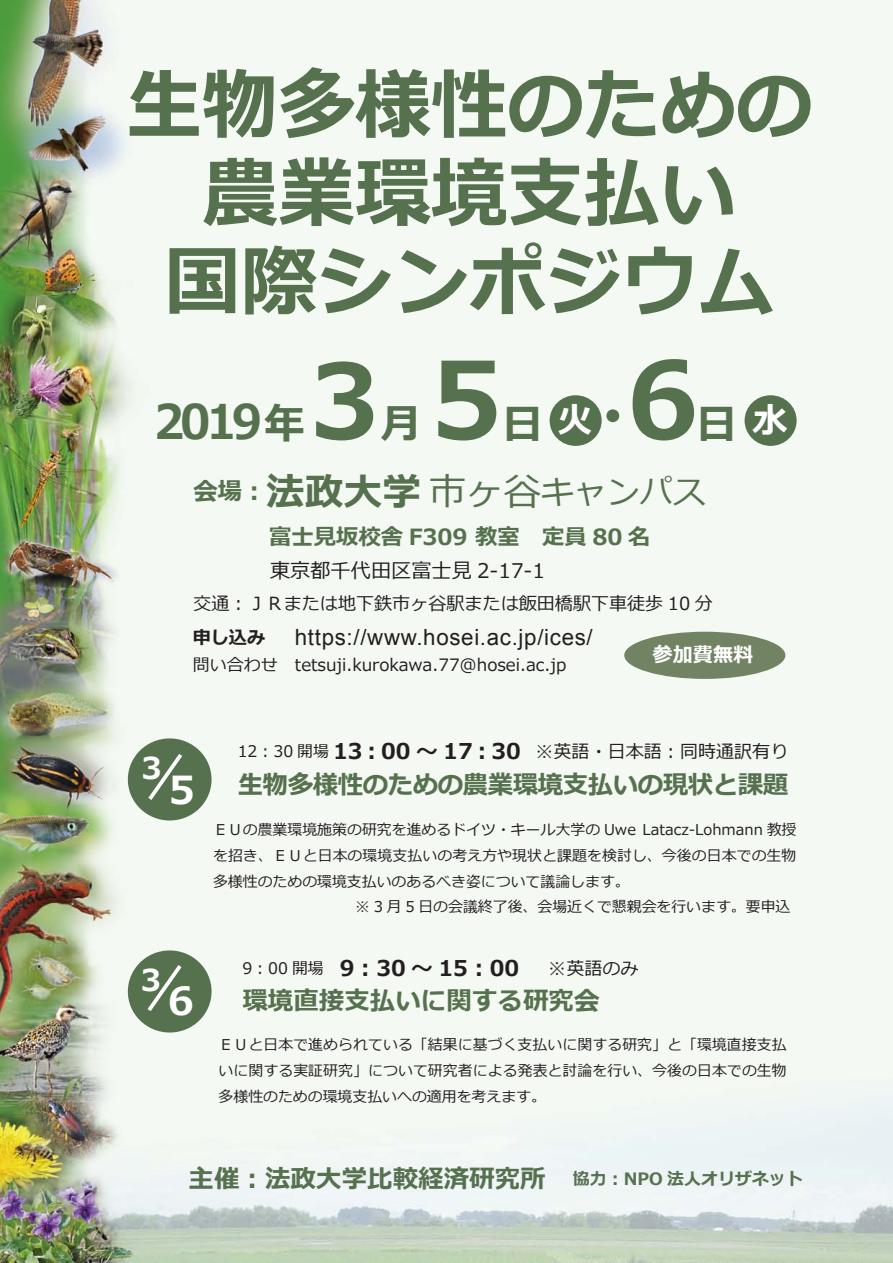
<style>
.page{position:relative;width:893px;height:1263px;background:#fff}
.page>*{position:absolute;margin:0;border:0;box-sizing:border-box;transform-origin:0 0}
.t1{font:700 106.35px "Meiryo";color:#56714e}
.t2{font:700 103.05px "Meiryo";color:#56714e}
.t3{font:700 76.95px "Meiryo";color:#56714e}
.t4{font:700 47.85px "Meiryo";color:#56714e;scale:.94 1}
.t5{font:700 41.25px "Meiryo";color:#56714e}
.t6{font:700 38.7px "Meiryo";color:#56714e}
.t7{font:700 38.7px "Meiryo";color:#fff}
.t8{font:700 35.1px "Meiryo";color:#fff}
.t9{font:33px "Meiryo";color:#56714e}
.t10{font:700 30.15px "Meiryo";color:#fff}
.t11{font:700 25.5px "Meiryo";color:#56714e}
.t12{font:700 25.5px "Meiryo";letter-spacing:-.02em;color:#56714e}
.t13{font:700 24.3px "Meiryo";color:#56714e}
.t14{font:22.35px "Arial";letter-spacing:.03em;color:#231f20}
.t15{font:700 22.35px "Meiryo";color:#56714e}
.t16{font:700 21.75px "Meiryo";color:#231f20}
.t17{font:20.25px "Meiryo";color:#231f20}
.t18{font:700 20.25px "Meiryo";color:#fff}
.t19{font:18px "Meiryo";color:#231f20}
.t20{font:700 18px "Meiryo";color:#231f20}
.t21{font:16.95px "Meiryo";color:#231f20}
.t22{font:700 16.95px "Meiryo";color:#56714e}
.t23{font:15.9px "Meiryo";color:#231f20}
.t24{font:14.85px/26.1px "Meiryo";color:#231f20}
.s1{font-size:63.75px}
.s2{font-size:37.5px}
</style>
<div class="page">
<img style="left:0;top:0;width:893px;height:1263px">
<div style="left:624px;top:632px;width:161px;height:47px;background:#728364;border-radius:50%"></div>
<div style="left:128px;top:738px;width:84px;height:82px;background:#56714e;border-radius:50%"></div>
<svg style="left:148px;top:754px;width:34px;height:46px"></svg>
<div style="left:128px;top:950px;width:84px;height:82px;background:#56714e;border-radius:50%"></div>
<svg style="left:147px;top:965px;width:35px;height:46px"></svg>
<div style="left:550px;top:395px;width:52px;height:51px;background:#56714e;border-radius:50%"></div>
<div style="left:745px;top:395px;width:52px;height:51px;background:#56714e;border-radius:50%"></div>
<p class="t3" style="left:126px;top:52px;width:688px">生物多様性のための</p>
<p class="t3" style="left:202px;top:140px;width:535px">農業環境支払い</p>
<p class="t3" style="left:164px;top:228px;width:611px">国際シンポジウム</p>
<p class="t2" style="left:310px;top:330px;width:71px">3</p>
<p class="t4" style="left:154px;top:388px;width:117px">2019</p>
<p class="t5" style="left:264px;top:395px;width:43px">年</p>
<p class="t5" style="left:381px;top:395px;width:43px">月</p>
<p class="t1" style="left:431px;top:326px;width:73px">5</p>
<p class="t8" style="left:557px;top:396px;width:37px">火</p>
<p class="t5" style="left:502px;top:395px;width:43px">日</p>
<p class="t5" style="left:521px;top:395px;width:125px">　<span class="s1">・</span></p>
<p class="t1" style="left:627px;top:326px;width:73px">6</p>
<p class="t5" style="left:696px;top:395px;width:43px">日</p>
<p class="t13" style="left:193px;top:475px;width:74px">会場：</p>
<p class="t6" style="left:266px;top:465px;width:156px">法政大学</p>
<p class="t9" style="left:429px;top:469px;width:279px"><span class="s2">市ヶ谷</span>キャンパス</p>
<p class="t15" style="left:269px;top:521px;width:383px">富士見坂校舎 F309 教室　定員 80 名</p>
<p class="t17" style="left:270px;top:556px;width:276px">東京都千代田区富士見 2-17-1</p>
<p class="t19" style="left:193px;top:591px;width:521px">交通：ＪＲまたは地下鉄市ヶ谷駅または飯田橋駅下車徒歩 10 分</p>
<p class="t8" style="left:752px;top:396px;width:37px">水</p>
<p class="t20" style="left:193px;top:625px;width:92px">申し込み　</p>
<p class="t14" style="left:295px;top:623px;width:299px">https://www.hosei.ac j p. /ices/</p>
<p class="t21" style="left:193px;top:653px;width:375px">問い合わせ　tetsuji.kurokawa.77@hosei.ac.jp</p>
<p class="t18" style="left:652px;top:641px;width:102px">参加費無料</p>
<p class="t10" style="left:142px;top:747px;width:22px">3</p>
<p class="t7" style="left:169px;top:763px;width:28px">5</p>
<p class="t10" style="left:141px;top:958px;width:22px">3</p>
<p class="t7" style="left:168px;top:974px;width:28px">6</p>
<p class="t19" style="left:535px;top:739px;width:254px">※英語・日本語：同時通訳有り</p>
<p class="t16" style="left:333px;top:736px;width:189px">13：00 ～ 17：30</p>
<p class="t23" style="left:238px;top:740px;width:93px">12：30 開場</p>
<p class="t12" style="left:238px;top:766px;width:552px">生物多様性のための農業環境支払いの現状と課題</p>
<p class="t24" style="left:643px;top:817px;width:155px">Latacz-Lohmann 教授</p>
<p class="t24" style="left:213px;top:817px;width:585px">ＥＵの農業環境施策の研究を進めるドイツ・キール大学の Uwe<br>を招き、ＥＵと日本の環境支払いの考え方や現状と課題を検討し、今後の日本での生物多様性のための環境支払いのあるべき姿について議論します。</p>
<p class="t24" style="left:355px;top:895px;width:437px">※ 3 月 5 日の会議終了後、会場近くで懇親会を行います。要申込</p>
<p class="t16" style="left:340px;top:953px;width:181px">9：30～ 15：00</p>
<p class="t19" style="left:566px;top:955px;width:74px">英語のみ</p>
<p class="t23" style="left:242px;top:957px;width:99px">9：00 開場　</p>
<p class="t11" style="left:242px;top:983px;width:359px">環境直接支払いに関する研究会</p>
<p class="t24" style="left:219px;top:1032px;width:570px;text-align:justify">ＥＵと日本で進められている「結果に基づく支払いに関する研究」と「環境直接支払いに関する実証研究」について研究者による発表と討論を行い、今後の日本での生物多様性のための環境支払いへの適用を考えます。</p>
<p class="t11" style="left:189px;top:1161px;width:359px">主催：法政大学比較経済研究所</p>
<p class="t22" style="left:573px;top:1167px;width:232px">協力：NPO 法人オリザネット</p>
</div>
